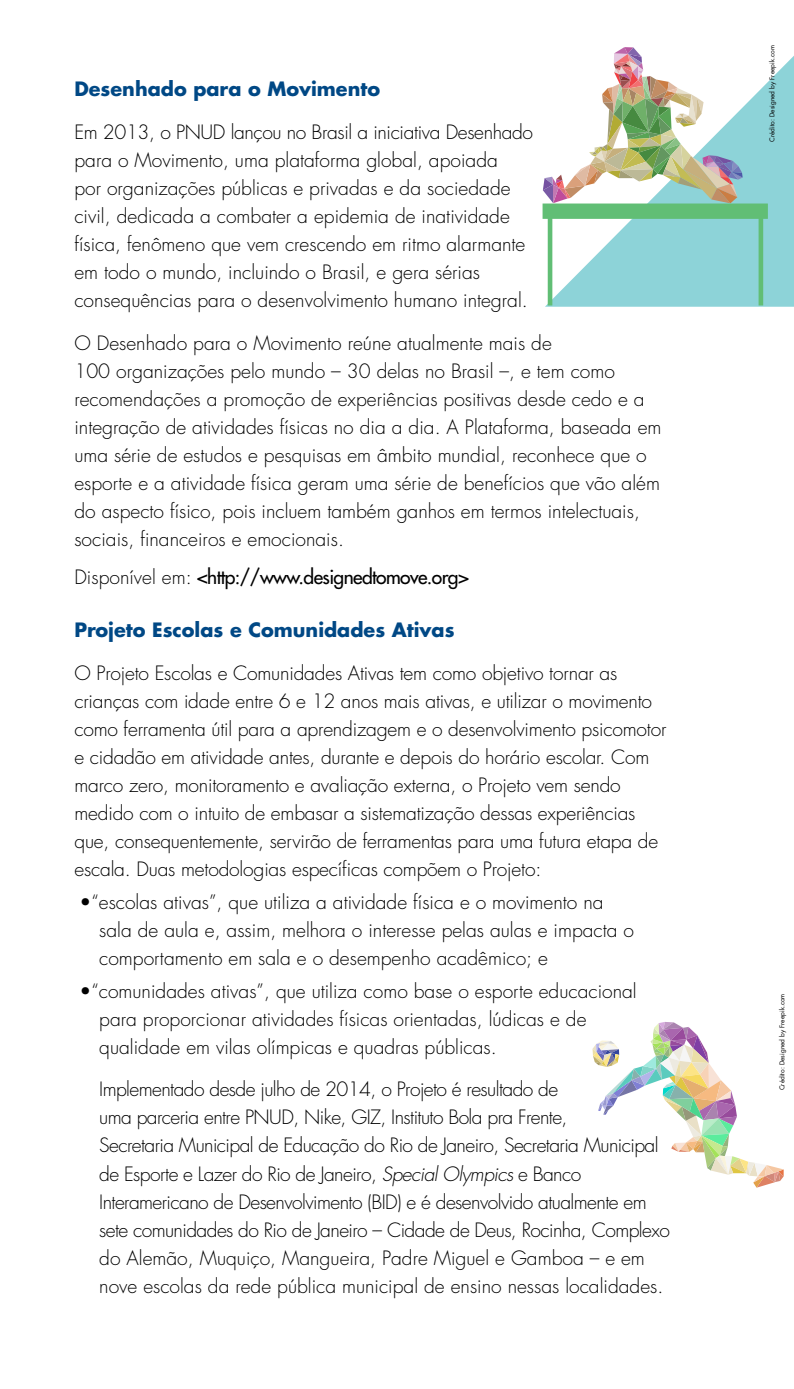
<style>
.page{position:relative;width:794px;height:1389px;background:#fff}
.page>*{position:absolute;margin:0;border:0;box-sizing:border-box;transform-origin:0 0}
.t1{font:300 19.25px/28px "Futura";color:#000}
.t2{font:300 19.25px/28px "Futura";letter-spacing:-.03em;color:#000}
.t3{font:700 19.25px "Futura";color:#004885}
.t4{font:19.25px "Futura";letter-spacing:-.03em;color:#000}
.t5{font:6.48px "Futura";color:#000}
.s1{font-weight:300}
.s2{font-style:italic}
</style>
<div class="page">
<svg style="left:592px;top:1022px;width:191px;height:166px"></svg>
<svg style="left:545px;top:57px;width:248px;height:250px;background:#93d5da"></svg>
<svg style="left:542px;top:47px;width:226px;height:258px"></svg>
<hr style="left:793px;top:56px;width:1px;height:251px;background:#8dd3d8">
<p class="t3" style="left:74px;top:75px;width:307px">Desenhado para o Movimento</p>
<p class="t1" style="left:74px;top:118px;width:460px">Em 2013, o PNUD lançou no Brasil a iniciativa Desenhado para o Movimento, uma plataforma global, apoiada<br>por organizações públicas e privadas e da sociedade civil, dedicada a combater a epidemia de inatividade física, fenômeno que vem crescendo em ritmo alarmante em todo o mundo, incluindo o Brasil, e gera sérias consequências para o desenvolvimento humano integral.</p>
<p class="t1" style="left:74px;top:329px;width:588px">O Desenhado para o Movimento reúne atualmente mais de<br>100 organizações pelo mundo – 30 delas no Brasil –, e tem como recomendações a promoção de experiências positivas desde cedo e a integração de atividades físicas no dia a dia. A Plataforma, baseada em uma série de estudos e pesquisas em âmbito mundial, reconhece que o esporte e a atividade física geram uma série de benefícios que vão além do aspecto físico, pois incluem também ganhos em termos intelectuais, sociais, financeiros e emocionais.</p>
<p class="t4" style="left:74px;top:564px;width:396px"><span class="s1">Disponível em:</span> &lt;http://www.designedtomove.org&gt;</p>
<p class="t3" style="left:74px;top:616px;width:382px">Projeto Escolas e Comunidades Ativas</p>
<p class="t1" style="left:74px;top:659px;width:593px">O Projeto Escolas e Comunidades Ativas tem como objetivo tornar as crianças com idade entre 6 e 12 anos mais ativas, e utilizar o movimento como ferramenta útil para a aprendizagem e o desenvolvimento psicomotor e cidadão em atividade antes, durante e depois do horário escolar. Com marco zero, monitoramento e avaliação externa, o Projeto vem sendo medido com o intuito de embasar a sistematização dessas experiências que, consequentemente, servirão de ferramentas para uma futura etapa de escala. Duas metodologias específicas compõem o Projeto:</p>
<p class="t1" style="left:99px;top:888px;width:536px;text-indent:-20px">•“escolas ativas”, que utiliza a atividade física e o movimento na sala de aula e, assim, melhora o interesse pelas aulas e impacta o comportamento em sala e o desempenho acadêmico; e</p>
<p class="t1" style="left:99px;top:977px;width:539px;text-indent:-20px">•“comunidades ativas”, que utiliza como base o esporte educacional para proporcionar atividades físicas orientadas, lúdicas e de qualidade em vilas olímpicas e quadras públicas.</p>
<p class="t2" style="left:99px;top:1076px;width:572px">Implementado desde julho de 2014, o Projeto é resultado de<br>uma parceria entre PNUD, Nike, GIZ, Instituto Bola pra Frente,<br>Secretaria Municipal de Educação do Rio de Janeiro, Secretaria Municipal de Esporte e Lazer do Rio de Janeiro, <span class="s2">Special Olympics</span> e Banco Interamericano de Desenvolvimento (BID) e é desenvolvido atualmente em sete comunidades do Rio de Janeiro – Cidade de Deus, Rocinha, Complexo do Alemão, Muquiço, Mangueira, Padre Miguel e Gamboa – e em nove escolas da rede pública municipal de ensino nessas localidades.</p>
<p class="t5" style="left:767px;top:142px;width:98px;rotate:-90deg">Crédito: Designed by Freepik.com</p>
<p class="t5" style="left:777px;top:1090px;width:98px;rotate:-90deg">Crédito: Designed by Freepik.com</p>
</div>
